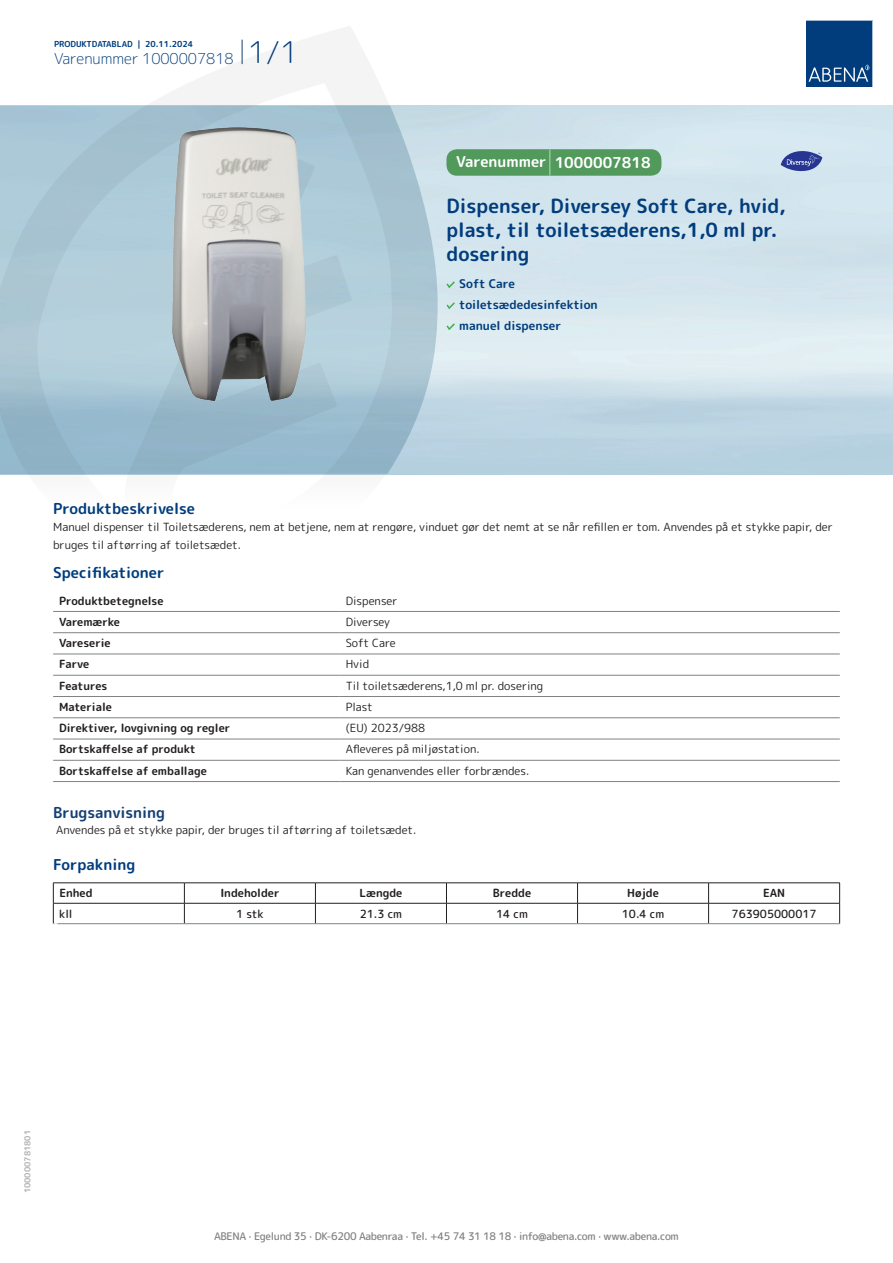
<style>
.page{position:relative;width:893px;height:1263px;background:#fff}
.page>*{position:absolute;margin:0;border:0;box-sizing:border-box;transform-origin:0 0}
.t1{font:700 19.5px/24px "Rounded Mplus 1 c";color:#013d7d}
.t2{font:700 15px "Rounded Mplus 1 c";color:#013d7d}
.t3{font:300 15px "Rounded Mplus 1 c";color:#013d7d}
.t4{font:700 15px "Rounded Mplus 1 c";color:#fff}
.t5{font:700 15px "Rounded Mplus 1 c";color:#153f74}
.t6{font:700 12px/21px "Rounded Mplus 1 c";color:#013d7d}
.t7{font:11.25px/18px "Rounded Mplus 1 c";color:#231f20}
.t8{font:700 11.25px "Rounded Mplus 1 c";color:#231f20}
.t9{font:500 11.25px "Rounded Mplus 1 c";color:#231f20}
.t10{font:500 10.5px "Rounded Mplus 1 c";letter-spacing:-.03em;color:#808285}
.t11{font:700 10.5px "Rounded Mplus 1 c";color:#fff}
.t12{font:700 8.25px "Rounded Mplus 1 c";color:#013d7d}
.t13{font:700 8.25px "Rounded Mplus 1 c";color:#b2b3b7}
.s1{font-size:30px}
.s2{font-size:25.5px}
</style>
<div class="page">
<svg style="left:0;top:26px;width:439px;height:449px"></svg>
<svg style="left:0;top:106px;width:438px;height:368px;background:#a7c5d3"></svg>
<svg style="left:242px;top:40px;width:1px;height:24px"></svg>
<svg style="left:806px;top:20px;width:67px;height:67px;background:#144b86"></svg>
<img style="left:171px;top:127px;width:136px;height:275px">
<hr style="left:53px;top:611px;width:287px;height:1px;background:#808285">
<hr style="left:340px;top:611px;width:500px;height:1px;background:#808285">
<hr style="left:53px;top:632px;width:287px;height:1px;background:#808285">
<hr style="left:340px;top:632px;width:500px;height:1px;background:#808285">
<hr style="left:53px;top:654px;width:287px;height:1px;background:#808285">
<hr style="left:340px;top:654px;width:500px;height:1px;background:#808285">
<hr style="left:53px;top:675px;width:287px;height:1px;background:#808285">
<hr style="left:340px;top:675px;width:500px;height:1px;background:#808285">
<hr style="left:53px;top:696px;width:287px;height:1px;background:#808285">
<hr style="left:340px;top:696px;width:500px;height:1px;background:#808285">
<hr style="left:53px;top:717px;width:287px;height:1px;background:#808285">
<hr style="left:340px;top:717px;width:500px;height:1px;background:#808285">
<hr style="left:53px;top:739px;width:287px;height:1px;background:#808285">
<hr style="left:340px;top:739px;width:500px;height:1px;background:#808285">
<hr style="left:53px;top:760px;width:287px;height:1px;background:#808285">
<hr style="left:340px;top:760px;width:500px;height:1px;background:#808285">
<hr style="left:53px;top:781px;width:287px;height:1px;background:#808285">
<hr style="left:340px;top:781px;width:500px;height:1px;background:#808285">
<hr style="left:53px;top:882px;width:131px;height:1px;background:#231f20">
<hr style="left:184px;top:882px;width:131px;height:1px;background:#231f20">
<hr style="left:315px;top:882px;width:131px;height:1px;background:#231f20">
<hr style="left:446px;top:882px;width:131px;height:1px;background:#231f20">
<hr style="left:577px;top:882px;width:132px;height:1px;background:#231f20">
<hr style="left:709px;top:882px;width:131px;height:1px;background:#231f20">
<hr style="left:53px;top:903px;width:131px;height:1px;background:#231f20">
<svg style="left:53px;top:883px;width:1px;height:40px"></svg>
<hr style="left:184px;top:903px;width:131px;height:1px;background:#231f20">
<svg style="left:184px;top:883px;width:1px;height:40px"></svg>
<hr style="left:315px;top:903px;width:131px;height:1px;background:#231f20">
<svg style="left:315px;top:883px;width:1px;height:40px"></svg>
<hr style="left:446px;top:903px;width:131px;height:1px;background:#231f20">
<svg style="left:446px;top:883px;width:1px;height:40px"></svg>
<hr style="left:577px;top:903px;width:132px;height:1px;background:#231f20">
<svg style="left:577px;top:883px;width:1px;height:40px"></svg>
<hr style="left:709px;top:903px;width:131px;height:1px;background:#231f20">
<svg style="left:708px;top:883px;width:1px;height:40px"></svg>
<svg style="left:839px;top:883px;width:1px;height:40px"></svg>
<hr style="left:53px;top:923px;width:131px;height:1px;background:#808285">
<hr style="left:184px;top:923px;width:131px;height:1px;background:#808285">
<hr style="left:315px;top:923px;width:131px;height:1px;background:#808285">
<hr style="left:446px;top:923px;width:131px;height:1px;background:#808285">
<hr style="left:577px;top:923px;width:132px;height:1px;background:#808285">
<hr style="left:709px;top:923px;width:131px;height:1px;background:#808285">
<svg style="left:446px;top:281px;width:9px;height:7px"></svg>
<svg style="left:446px;top:302px;width:9px;height:7px"></svg>
<svg style="left:446px;top:323px;width:9px;height:7px"></svg>
<div style="left:446px;top:149px;width:215px;height:27px;background:#52995c;border-radius:10px"></div>
<svg style="left:781px;top:151px;width:41px;height:20px"></svg>
<p class="t12" style="left:54px;top:38px;width:141px">PRODUKTDATABLAD | 20.11.2024</p>
<h2 class="t3" style="left:54px;top:48px;width:246px">Varenummer 1000007818 <span class="s1">1/1</span></h2>
<h2 class="t4" style="left:456px;top:152px;width:196px">Varenummer <span class="s2">|</span> 1000007818</h2>
<h1 class="t1" style="left:446px;top:194px;width:341px">Dispenser, Diversey Soft Care, hvid, plast, til toiletsæderens,1,0 ml pr. dosering</h1>
<p class="t6" style="left:459px;top:273px;width:140px">Soft Care toiletsædedesinfektion manuel dispenser</p>
<h2 class="t2" style="left:53px;top:498px;width:143px">Produktbeskrivelse</h2>
<p class="t7" style="left:53px;top:517px;width:781px">Manuel dispenser til Toiletsæderens, nem at betjene, nem at rengøre, vinduet gør det nemt at se når refillen er tom. Anvendes på et stykke papir, der bruges til aftørring af toiletsædet.</p>
<h2 class="t2" style="left:53px;top:562px;width:113px">Specifikationer</h2>
<p class="t8" style="left:59px;top:592px;width:106px">Produktbetegnelse</p>
<p class="t7" style="left:346px;top:591px;width:53px">Dispenser</p>
<p class="t8" style="left:59px;top:614px;width:62px">Varemærke</p>
<p class="t7" style="left:346px;top:613px;width:46px">Diversey</p>
<p class="t8" style="left:59px;top:635px;width:53px">Vareserie</p>
<p class="t7" style="left:346px;top:634px;width:52px">Soft Care</p>
<p class="t8" style="left:59px;top:656px;width:32px">Farve</p>
<p class="t7" style="left:346px;top:655px;width:25px">Hvid</p>
<p class="t8" style="left:59px;top:678px;width:50px">Features</p>
<p class="t7" style="left:346px;top:676px;width:199px">Til toiletsæderens,1,0 ml pr. dosering</p>
<p class="t8" style="left:59px;top:699px;width:54px">Materiale</p>
<p class="t7" style="left:346px;top:698px;width:29px">Plast</p>
<p class="t8" style="left:59px;top:720px;width:173px">Direktiver, lovgivning og regler</p>
<p class="t7" style="left:346px;top:719px;width:81px">(EU) 2023/988</p>
<p class="t8" style="left:59px;top:741px;width:138px">Bortskaffelse af produkt</p>
<p class="t7" style="left:346px;top:740px;width:135px">Afleveres på miljøstation.</p>
<p class="t8" style="left:59px;top:763px;width:149px">Bortskaffelse af emballage</p>
<p class="t7" style="left:346px;top:762px;width:185px">Kan genanvendes eller forbrændes.</p>
<h2 class="t5" style="left:53px;top:802px;width:113px">Brugsanvisning</h2>
<p class="t7" style="left:56px;top:821px;width:362px">Anvendes på et stykke papir, der bruges til aftørring af toiletsædet.</p>
<h2 class="t2" style="left:53px;top:854px;width:84px">Forpakning</h2>
<p class="t8" style="left:59px;top:885px;width:35px">Enhed</p>
<p class="t8" style="left:220px;top:885px;width:61px">Indeholder</p>
<p class="t8" style="left:359px;top:885px;width:44px">Længde</p>
<p class="t8" style="left:493px;top:885px;width:40px">Bredde</p>
<p class="t8" style="left:627px;top:885px;width:33px">Højde</p>
<p class="t8" style="left:763px;top:885px;width:24px">EAN</p>
<p class="t9" style="left:59px;top:906px;width:15px">kll</p>
<p class="t9" style="left:236px;top:906px;width:29px">1 stk</p>
<p class="t9" style="left:360px;top:906px;width:44px">21.3 cm</p>
<p class="t9" style="left:496px;top:906px;width:33px">14 cm</p>
<p class="t9" style="left:622px;top:906px;width:44px">10.4 cm</p>
<p class="t9" style="left:732px;top:906px;width:87px">763905000017</p>
<p class="t11" style="left:53px;top:919px;width:7px">*</p>
<p class="t13" style="left:22px;top:1193px;width:65px;rotate:-90deg">100000781801</p>
<p class="t10" style="left:214px;top:1229px;width:466px">ABENA · Egelund 35 · DK-6200 Aabenraa · Tel. +45 74 31 18 18 · info@abena.com · www.abena.com</p>
</div>
